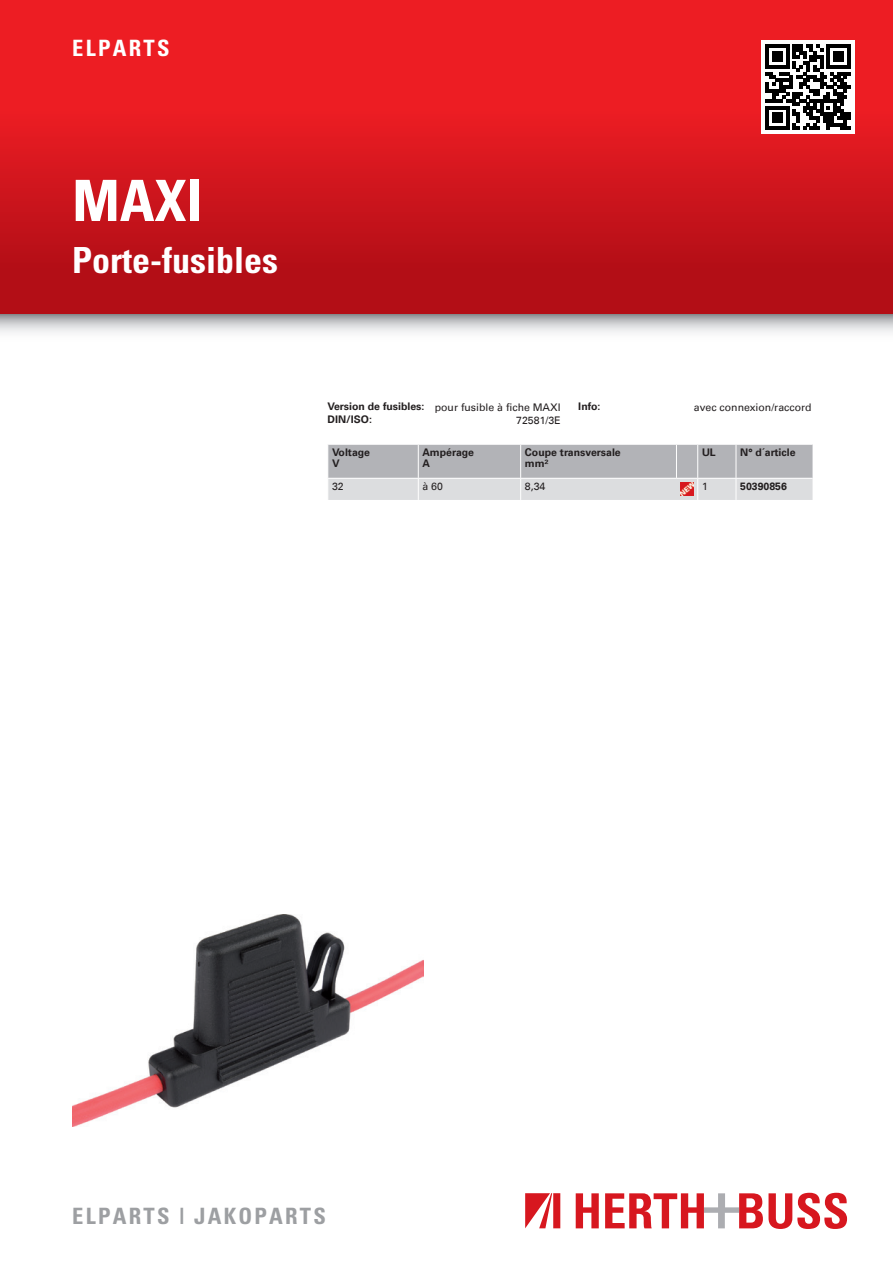
<style>
.page{position:relative;width:893px;height:1263px;background:#fff}
.page>*{position:absolute;margin:0;border:0;box-sizing:border-box;transform-origin:0 0}
.t1{font:700 condensed 57px "Univers";color:#fff}
.t2{font:700 condensed 36px "Univers";color:#fff}
.t3{font:700 condensed 22.5px "Univers";letter-spacing:.1em;color:#9d9fa2}
.t4{font:700 condensed 22.5px "Univers";letter-spacing:.1em;color:#fff}
.t5{font:10.5px "Univers Com 55 Roman";color:#231f20}
.t6{font:700 10.5px/10.5px "Univers Com 65";color:#231f20}
.s1{font-family:"Univers Com 65";font-weight:700}
</style>
<div class="page">
<img style="left:0;top:0;width:893px;height:333px">
<div style="left:761px;top:40px;width:94px;height:94px;background:#fff"></div>
<svg style="left:765px;top:45px;width:85px;height:85px"></svg>
<svg style="left:576px;top:1193px;width:23px;height:35px"></svg>
<svg style="left:605px;top:1193px;width:242px;height:36px"></svg>
<svg style="left:525px;top:1193px;width:35px;height:35px"></svg>
<svg style="left:328px;top:444px;width:484px;height:56px;background:#c5c5c8"></svg>
<img style="left:72px;top:914px;width:351px;height:213px">
<h3 class="t4" style="left:72px;top:34px;width:99px">ELPARTS</h3>
<h1 class="t1" style="left:72px;top:166px;width:131px">MAXI</h1>
<h2 class="t2" style="left:72px;top:238px;width:207px">Porte-fusibles</h2>
<p class="t5" style="left:327px;top:401px;width:235px"><span class="s1">Version de fusibles:</span> pour fusible à fiche MAXI</p>
<p class="t6" style="left:327px;top:414px;width:46px">DIN/ISO:</p>
<p class="t5" style="left:516px;top:414px;width:46px">72581/3E</p>
<p class="t6" style="left:578px;top:401px;width:24px">Info:</p>
<p class="t5" style="left:694px;top:401px;width:119px">avec connexion/raccord</p>
<p class="t6" style="left:332px;top:447px;width:39px">Voltage<br>V</p>
<p class="t6" style="left:423px;top:447px;width:53px">Ampérage<br>A</p>
<p class="t6" style="left:525px;top:447px;width:97px">Coupe transversale mm²</p>
<p class="t6" style="left:702px;top:447px;width:15px">UL</p>
<p class="t6" style="left:740px;top:447px;width:57px">N° d´article</p>
<p class="t5" style="left:332px;top:480px;width:13px">32</p>
<p class="t5" style="left:423px;top:480px;width:22px">à 60</p>
<p class="t5" style="left:525px;top:480px;width:22px">8,34</p>
<p class="t5" style="left:702px;top:480px;width:7px">1</p>
<p class="t6" style="left:740px;top:481px;width:48px">50390856</p>
<h3 class="t3" style="left:72px;top:1202px;width:255px">ELPARTS | JAKOPARTS</h3>
</div>
